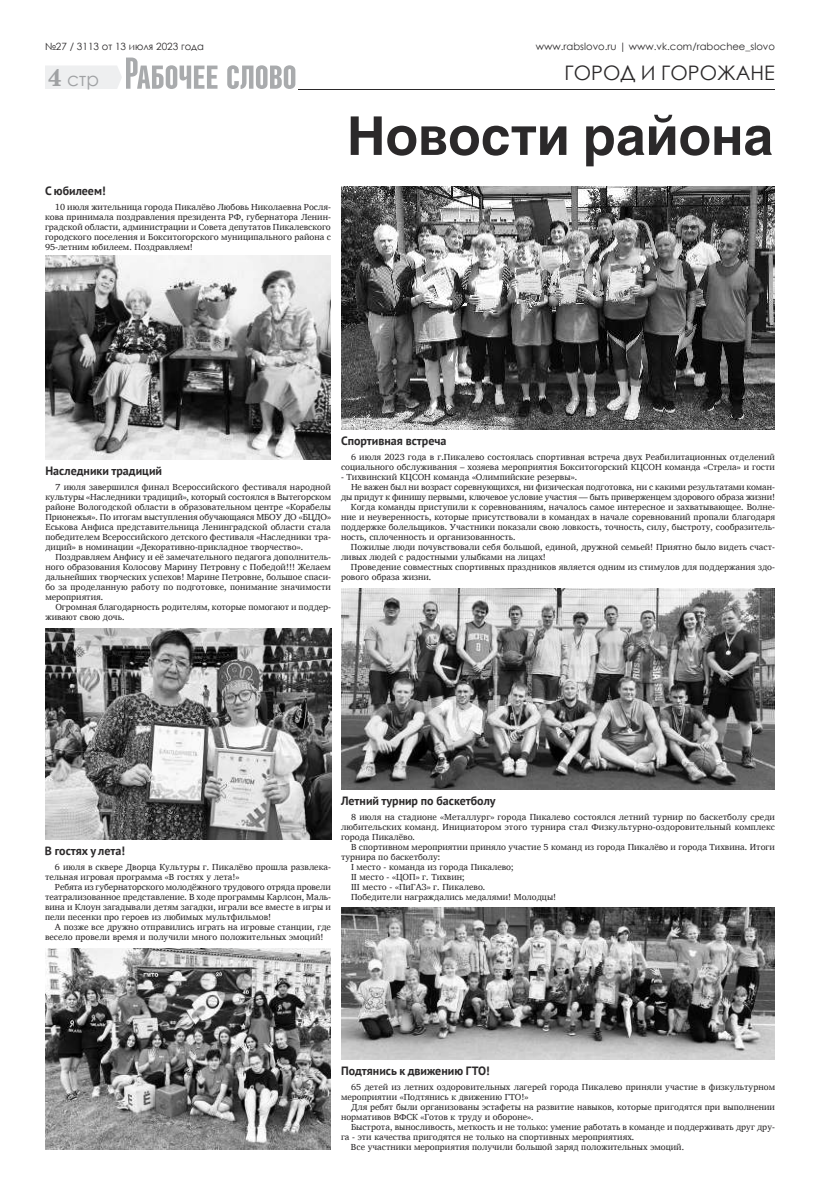
<style>
.page{position:relative;width:820px;height:1190px;background:#fff}
.page>*{position:absolute;margin:0;border:0;box-sizing:border-box;transform-origin:0 0}
.t1{font:700 53px "Helios";color:#2b292a}
.t2{font:20px "Century Gothic";color:#2b292a}
.t3{font:19px "Century Gothic";color:#9fa1a3}
.t4{font:700 12px "PT Sans";color:#2b292a}
.t5{font:10px "Century Gothic";color:#2b292a}
.t6{font:9px/10px "Charis SIL";color:#2b292a;text-align:justify}
.s1{font-family:"New Century Schlbk";font-weight:700;font-size:24px}
</style>
<div class="page">
<hr style="left:298px;top:89px;width:477px;height:1px;background:#2b292a">
<svg style="left:45px;top:58px;width:250px;height:31px"></svg>
<img style="left:45px;top:256px;width:286px;height:204px">
<img style="left:341px;top:187px;width:434px;height:243px">
<img style="left:341px;top:588px;width:434px;height:202px">
<img style="left:45px;top:628px;width:286px;height:212px">
<img style="left:341px;top:908px;width:434px;height:152px">
<img style="left:45px;top:948px;width:286px;height:202px">
<p class="t5" style="left:45px;top:39px;width:161px">№27 / 3113 от 13 июля 2023 года</p>
<p class="t5" style="left:536px;top:39px;width:241px">www.rabslovo.ru | www.vk.com/rabochee_slovo</p>
<h3 class="t3" style="left:48px;top:66px;width:53px"><span class="s1">4</span> стр</h3>
<h2 class="t2" style="left:565px;top:59px;width:212px">ГОРОД И ГОРОЖАНЕ</h2>
<h1 class="t1" style="left:347px;top:115px;width:428px">Новости района</h1>
<h3 class="t4" style="left:45px;top:183px;width:62px">С юбилеем!</h3>
<p class="t6" style="left:45px;top:202px;width:288px;text-indent:10px">10 июля жительница города Пикалёво Любовь Николаевна Росля&shy;кова принимала поздравления президента РФ, губернатора Ленин&shy;градской области, администрации и Совета депутатов Пикалевского городского поселения и Бокситогорского муниципального района с 95-летним юбилеем. Поздравляем!</p>
<h3 class="t4" style="left:45px;top:463px;width:118px">Наследники традиций</h3>
<p class="t6" style="left:45px;top:482px;width:287px;text-indent:10px">7 июля завершился финал Всероссийского фестиваля народной культуры «Наследники традиций», который состоялся в Вытегорском районе Вологодской области в образовательном центре «Корабелы Прионежья». По итогам выступления обучающаяся МБОУ ДО «БЦДО» Еськова Анфиса представительница Ленинградской области стала победителем Всероссийского детского фестиваля «Наследники тра&shy;диций» в номинации «Декоративно-прикладное творчество».</p>
<p class="t6" style="left:45px;top:552px;width:287px;text-indent:10px">Поздравляем Анфису и её замечательного педагога дополнитель&shy;ного образования Колосову Марину Петровну с Победой!!! Желаем дальнейших творческих успехов! Марине Петровне, большое спаси&shy;бо за проделанную работу по подготовке, понимание значимости мероприятия.</p>
<p class="t6" style="left:45px;top:602px;width:287px;text-indent:10px">Огромная благодарность родителям, которые помогают и поддер&shy;живают свою дочь.</p>
<h3 class="t4" style="left:341px;top:433px;width:107px">Спортивная встреча</h3>
<p class="t6" style="left:341px;top:452px;width:436px;text-align:right">6 июля 2023 года в г.Пикалево состоялась спортивная встреча двух Реабилитационных отделений социального обслуживания – хозяева мероприятия Бокситогорский КЦСОН команда «Стрела» и гости</p>
<p class="t6" style="left:341px;top:472px;width:238px">- Тихвинский КЦСОН команда «Олимпийские резервы».</p>
<p class="t6" style="left:351px;top:482px;width:425px">Не важен был ни возраст соревнующихся, ни физическая подготовка, ни с какими результатами коман-</p>
<p class="t6" style="left:341px;top:492px;width:436px">ды придут к финишу первыми, ключевое условие участия — быть приверженцем здорового образа жизни!</p>
<p class="t6" style="left:351px;top:502px;width:425px">Когда команды приступили к соревнованиям, началось самое интересное и захватывающее. Волне-</p>
<p class="t6" style="left:341px;top:512px;width:435px">ние и неуверенность, которые присутствовали в командах в начале соревнований пропали благодаря</p>
<p class="t6" style="left:341px;top:522px;width:435px">поддержке болельщиков. Участники показали свою ловкость, точность, силу, быстроту, сообразитель-</p>
<p class="t6" style="left:341px;top:532px;width:176px">ность, сплоченность и организованность.</p>
<p class="t6" style="left:351px;top:542px;width:425px">Пожилые люди почувствовали себя большой, единой, дружной семьей! Приятно было видеть счаст-</p>
<p class="t6" style="left:341px;top:552px;width:207px">ливых людей с радостными улыбками на лицах!</p>
<p class="t6" style="left:351px;top:562px;width:426px">Проведение совместных спортивных праздников является одним из стимулов для поддержания здо-</p>
<p class="t6" style="left:341px;top:572px;width:92px">рового образа жизни.</p>
<h3 class="t4" style="left:45px;top:843px;width:81px">В гостях у лета!</h3>
<p class="t6" style="left:45px;top:862px;width:287px;text-indent:10px">6 июля в сквере Дворца Культуры г. Пикалёво прошла развлека&shy;тельная игровая программа «В гостях у лета!»</p>
<p class="t6" style="left:45px;top:882px;width:288px;text-indent:10px">Ребята из губернаторского молодёжного трудового отряда провели театрализованное представление. В ходе программы Карлсон, Маль&shy;вина и Клоун загадывали детям загадки, играли все вместе в игры и пели песенки про героев из любимых мультфильмов!</p>
<p class="t6" style="left:45px;top:922px;width:287px;text-indent:10px">А позже все дружно отправились играть на игровые станции, где весело провели время и получили много положительных эмоций!</p>
<h3 class="t4" style="left:341px;top:793px;width:156px">Летний турнир по баскетболу</h3>
<p class="t6" style="left:341px;top:812px;width:436px;text-indent:10px">8 июля на стадионе «Металлург» города Пикалево состоялся летний турнир по баскетболу среди любительских команд. Инициатором этого турнира стал Физкультурно-оздоровительный комплекс города Пикалёво.</p>
<p class="t6" style="left:351px;top:842px;width:426px">В спортивном мероприятии приняло участие 5 команд из города Пикалёво и города Тихвина. Итоги</p>
<p class="t6" style="left:341px;top:852px;width:101px">турнира по баскетболу:</p>
<p class="t6" style="left:351px;top:862px;width:164px">I место - команда из города Пикалево;</p>
<p class="t6" style="left:351px;top:872px;width:115px">II место - «ЦОП» г. Тихвин;</p>
<p class="t6" style="left:351px;top:882px;width:136px">III место - «ПиГАЗ» г. Пикалево.</p>
<p class="t6" style="left:351px;top:892px;width:207px">Победители награждались медалями! Молодцы!</p>
<h3 class="t4" style="left:341px;top:1063px;width:150px">Подтянись к движению ГТО!</h3>
<p class="t6" style="left:341px;top:1082px;width:436px;text-indent:10px">65 детей из летних оздоровительных лагерей города Пикалево приняли участие в физкультурном мероприятии «Подтянись к движению ГТО!»</p>
<p class="t6" style="left:341px;top:1102px;width:435px;text-indent:10px">Для ребят были организованы эстафеты на развитие навыков, которые пригодятся при выполнении нормативов ВФСК «Готов к труду и обороне».</p>
<p class="t6" style="left:351px;top:1122px;width:426px">Быстрота, выносливость, меткость и не только: умение работать в команде и поддерживать друг дру-</p>
<p class="t6" style="left:341px;top:1132px;width:295px">га - эти качества пригодятся не только на спортивных мероприятиях.</p>
<p class="t6" style="left:351px;top:1142px;width:335px">Все участники мероприятия получили большой заряд положительных эмоций.</p>
</div>
